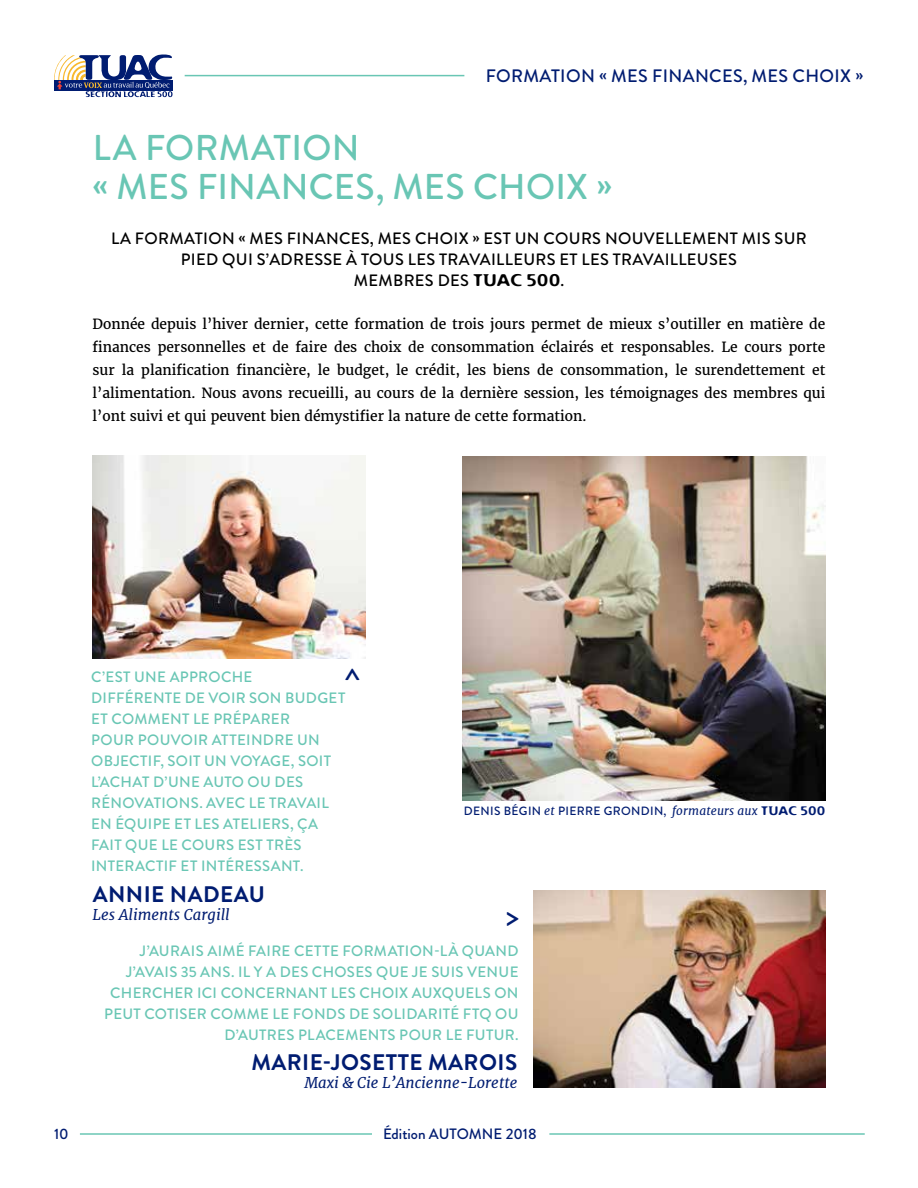
<style>
.page{position:relative;width:918px;height:1188px;background:#fff}
.page>*{position:absolute;margin:0;border:0;box-sizing:border-box;transform-origin:0 0}
.t1{font:500 35.85px/38.8px "Brandon Grotesque";letter-spacing:.01em;color:#69c6b4}
.t2{font:500 30px "Brandon Grotesque";color:#001c71}
.t3{font:700 22.5px "Brandon Grotesque";letter-spacing:.02em;color:#001c71}
.t4{font:500 18px "Brandon Grotesque";letter-spacing:.02em;color:#001c71}
.t5{font:500 16.5px/20.9px "Brandon Grotesque";letter-spacing:.02em;color:#000;text-align:center}
.t6{font:500 15px/21px "Brandon Grotesque";letter-spacing:.02em;color:#69c6b4;text-align:right}
.t7{font:italic 15px "Merriweather";color:#001c71}
.t8{font:500 15px "Brandon Grotesque";color:#001c71}
.t9{font:13.95px/23.1px "Merriweather";color:#000;text-align:justify}
.t10{font:500 12px "Brandon Grotesque";letter-spacing:.03em;color:#001c71}
.s1{font-family:"Flexure";font-weight:400}
.s2{font-family:"Merriweather";font-weight:400;font-style:italic}
</style>
<div class="page">
<hr style="left:549px;top:1133px;width:316px;height:2px;background:#69c6b4">
<hr style="left:80px;top:1133px;width:292px;height:2px;background:#69c6b4">
<hr style="left:185px;top:75px;width:279px;height:1px;background:#69c6b4">
<svg style="left:54px;top:54px;width:119px;height:43px"></svg>
<img style="left:93px;top:456px;width:272px;height:202px">
<img style="left:534px;top:890px;width:291px;height:197px">
<img style="left:463px;top:457px;width:362px;height:343px">
<p class="t4" style="left:486px;top:64px;width:379px">FORMATION « MES FINANCES, MES CHOIX »</p>
<h1 class="t1" style="left:93px;top:129px;width:521px">LA FORMATION<br>« MES FINANCES, MES CHOIX »</h1>
<p class="t5" style="left:111px;top:228px;width:697px">LA FORMATION « MES FINANCES, MES CHOIX » EST UN COURS NOUVELLEMENT MIS SUR<br>PIED QUI S’ADRESSE À TOUS LES TRAVAILLEURS ET LES TRAVAILLEUSES<br>MEMBRES DES <span class="s1">TUAC 500</span>.</p>
<p class="t9" style="left:93px;top:312px;width:734px">Donnée depuis l’hiver dernier, cette formation de trois jours permet de mieux s’outiller en matière de finances personnelles et de faire des choix de consommation éclairés et responsables. Le cours porte sur la planification financière, le budget, le crédit, les biens de consommation, le surendettement et l’alimentation. Nous avons recueilli, au cours de la dernière session, les témoignages des membres qui l’ont suivi et qui peuvent bien démystifier la nature de cette formation.</p>
<h2 class="t2" style="left:376px;top:668px;width:15px;rotate:90deg">&lt;</h2>
<p class="t6" style="left:91px;top:667px;width:256px;text-align:left">C’EST UNE APPROCHE<br>DIFFÉRENTE DE VOIR SON BUDGET<br>ET COMMENT LE PRÉPARER<br>POUR POUVOIR ATTEINDRE UN<br>OBJECTIF, SOIT UN VOYAGE, SOIT<br>L’ACHAT D’UNE AUTO OU DES<br>RÉNOVATIONS. AVEC LE TRAVAIL<br>EN ÉQUIPE ET LES ATELIERS, ÇA<br>FAIT QUE LE COURS EST TRÈS<br>INTERACTIF ET INTÉRESSANT.</p>
<h3 class="t3" style="left:93px;top:879px;width:174px">ANNIE NADEAU</h3>
<p class="t7" style="left:93px;top:905px;width:139px">Les Aliments Cargill</p>
<p class="t10" style="left:464px;top:802px;width:363px">DENIS BÉGIN <span class="s2">et</span> PIERRE GRONDIN, <span class="s2">formateurs aux</span> <span class="s1">TUAC 500</span></p>
<h2 class="t2" style="left:519px;top:943px;width:15px;rotate:-180deg">&lt;</h2>
<p class="t6" style="left:104px;top:941px;width:416px">J’AURAIS AIMÉ FAIRE CETTE FORMATION-LÀ QUAND J’AVAIS 35 ANS. IL Y A DES CHOSES QUE JE SUIS VENUE CHERCHER ICI CONCERNANT LES CHOIX AUXQUELS ON PEUT COTISER COMME LE FONDS DE SOLIDARITÉ FTQ OU D’AUTRES PLACEMENTS POUR LE FUTUR.</p>
<h3 class="t3" style="left:251px;top:1047px;width:267px">MARIE-JOSETTE MAROIS</h3>
<p class="t7" style="left:304px;top:1073px;width:215px">Maxi &amp; Cie L’Ancienne-Lorette</p>
<p class="t8" style="left:54px;top:1124px;width:16px">10</p>
<p class="t8" style="left:383px;top:1124px;width:155px">Édition AUTOMNE 2018</p>
</div>
